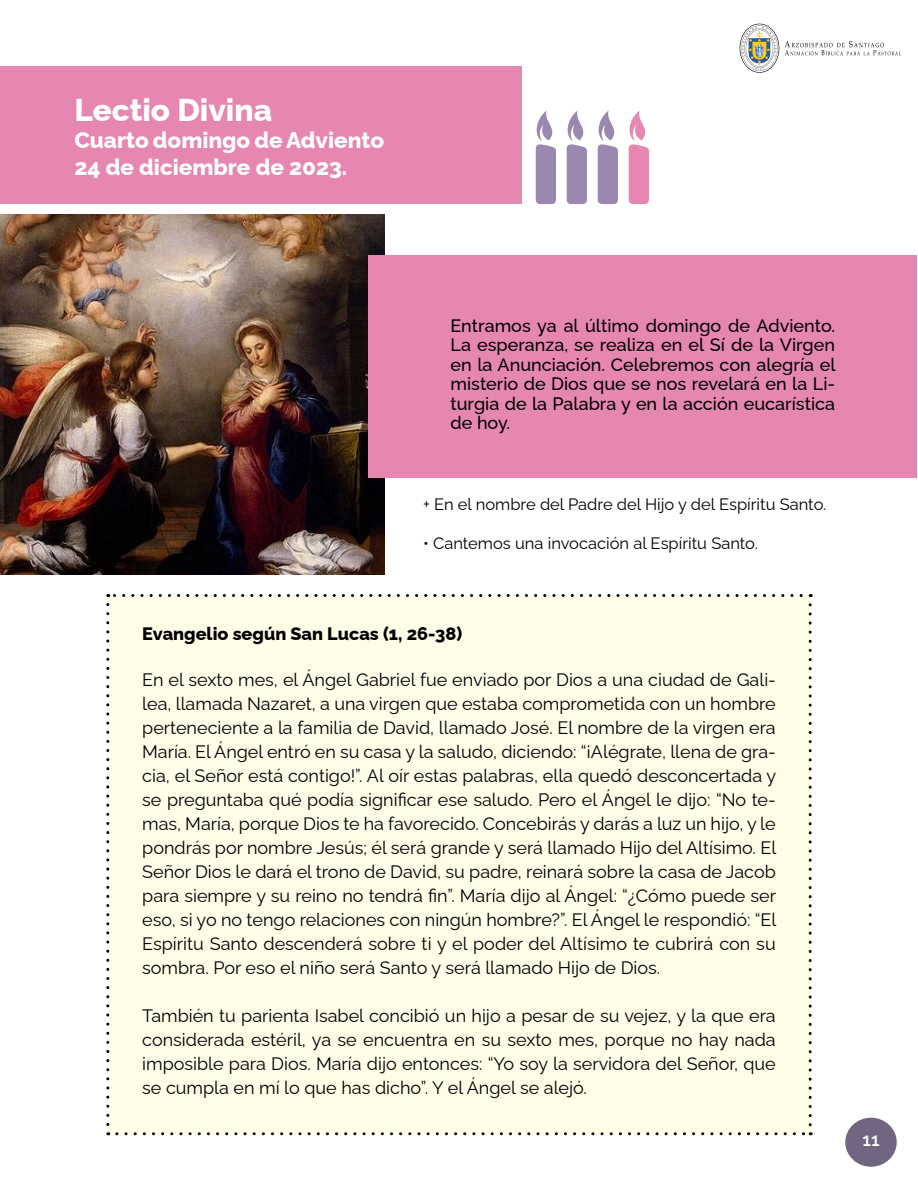
<style>
.page{position:relative;width:918px;height:1188px;background:#fff}
.page>*{position:absolute;margin:0;border:0;box-sizing:border-box;transform-origin:0 0}
.TITULO_PRINCIPAL{font:800 31.5px "Raleway";color:#fff}
.TITULO_PRINCIPAL-2{font:800 22.5px "Raleway";color:#fff}
.TEXTO_BIBLICO{font:18px/24px "Raleway";color:#000;text-align:justify}
.BLOQUE_TEXTO{font:500 18px/19.5px "Raleway";color:#000;text-align:justify}
.t1{font:800 18px "Raleway";color:#000}
.t2{font:600 18px "Raleway";color:#fff}
.BLOQUE_TEXTO-2{font:16.5px "Raleway";color:#000}
.VIÑETA{font:16.5px "Raleway";color:#000}
</style>
<div class="page">
<div style="left:845px;top:1118px;width:52px;height:49px;background:#726582;border-radius:50%"></div>
<div style="left:0;top:66px;width:521px;height:138px;background:#e587b0"></div>
<div style="left:108px;top:596px;width:702px;height:538px;background:#fffce8"></div>
<svg style="left:106px;top:604px;width:3px;height:531px"></svg>
<svg style="left:117px;top:1132px;width:694px;height:3px"></svg>
<svg style="left:809px;top:594px;width:3px;height:531px"></svg>
<svg style="left:108px;top:594px;width:693px;height:3px"></svg>
<img style="left:0;top:215px;width:385px;height:359px">
<div style="left:368px;top:255px;width:549px;height:222px;background:#e587b0"></div>
<svg style="left:740px;top:24px;width:39px;height:49px"></svg>
<svg style="left:785px;top:41px;width:115px;height:14px"></svg>
<svg style="left:536px;top:111px;width:20px;height:93px"></svg>
<svg style="left:567px;top:111px;width:20px;height:93px"></svg>
<svg style="left:598px;top:111px;width:20px;height:93px"></svg>
<svg style="left:629px;top:111px;width:20px;height:93px"></svg>
<p class="TITULO_PRINCIPAL" style="left:74px;top:85px;width:199px">Lectio Divina</p>
<p class="TITULO_PRINCIPAL-2" style="left:74px;top:122px;width:311px">Cuarto domingo de Adviento</p>
<p class="TITULO_PRINCIPAL-2" style="left:74px;top:149px;width:274px">24 de diciembre de 2023.</p>
<p class="BLOQUE_TEXTO" style="left:450px;top:313px;width:387px">Entramos ya al último domingo de Adviento.<br>La esperanza, se realiza en el Sí de la Virgen en la Anunciación. Celebremos con alegría el misterio de Dios que se nos revelará en la Li&shy;turgia de la Palabra y en la acción eucarística de hoy.</p>
<p class="BLOQUE_TEXTO-2" style="left:423px;top:491px;width:405px">+ En el nombre del Padre del Hijo y del Espíritu Santo.</p>
<p class="VIÑETA" style="left:423px;top:530px;width:336px">• Cantemos una invocación al Espíritu Santo.</p>
<p class="t1" style="left:142px;top:619px;width:322px">Evangelio según San Lucas (1, 26-38)</p>
<p class="TEXTO_BIBLICO" style="left:142px;top:666px;width:636px">En el sexto mes, el Ángel Gabriel fue enviado por Dios a una ciudad de Gali&shy;lea, llamada Nazaret, a una virgen que estaba comprometida con un hombre perteneciente a la familia de David, llamado José. El nombre de la virgen era María. El Ángel entró en su casa y la saludo, diciendo: “¡Alégrate, llena de gra&shy;cia, el Señor está contigo!”. Al oír estas palabras, ella quedó desconcertada y se preguntaba qué podía significar ese saludo. Pero el Ángel le dijo: “No te&shy;mas, María, porque Dios te ha favorecido. Concebirás y darás a luz un hijo, y le pondrás por nombre Jesús; él será grande y será llamado Hijo del Altísimo. El Señor Dios le dará el trono de David, su padre, reinará sobre la casa de Jacob para siempre y su reino no tendrá fin”. María dijo al Ángel: “¿Cómo puede ser eso, si yo no tengo relaciones con ningún hombre?”. El Ángel le respondió: “El Espíritu Santo descenderá sobre ti y el poder del Altísimo te cubrirá con su sombra. Por eso el niño será Santo y será llamado Hijo de Dios.</p>
<p class="TEXTO_BIBLICO" style="left:142px;top:1002px;width:635px">También tu parienta Isabel concibió un hijo a pesar de su vejez, y la que era considerada estéril, ya se encuentra en su sexto mes, porque no hay nada imposible para Dios. María dijo entonces: “Yo soy la servidora del Señor, que se cumpla en mí lo que has dicho”. Y el Ángel se alejó.</p>
<p class="t2" style="left:863px;top:1126px;width:18px">11</p>
</div>
